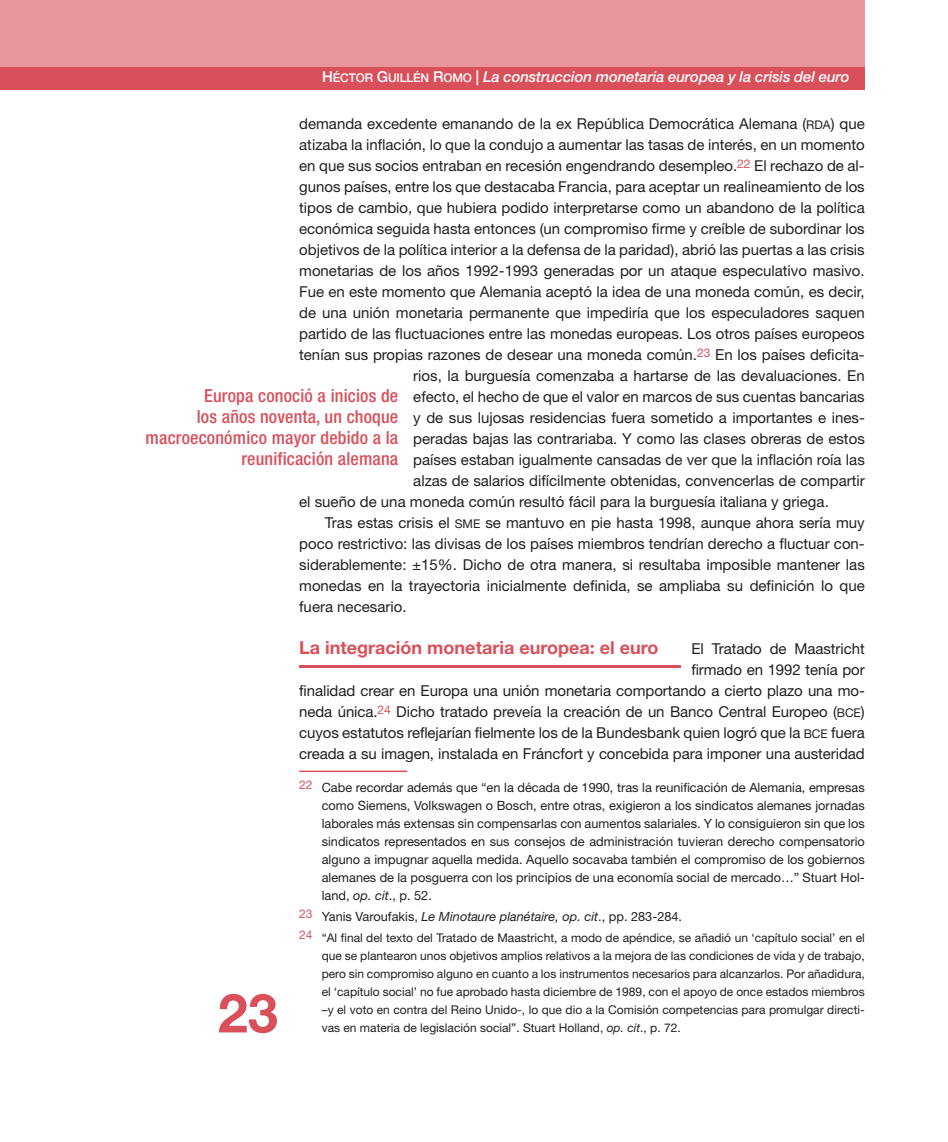
<style>
.page{position:relative;width:948px;height:1142px;background:#fff}
.page>*{position:absolute;margin:0;border:0;box-sizing:border-box;transform-origin:0 0}
.t1{font:700 54px "Helvetica Neue LT Std";color:#d9505b}
.t2{font:500 condensed 18px/21px "Helvetica Neue LT Std";letter-spacing:.01em;color:#d9505b;text-align:right}
.t3{font:700 18px "Helvetica Neue LT Std";color:#d9505b}
.t4{font:15px/21px "Helvetica Neue LT Std";color:#231f20;text-align:right}
.t5{font:italic 500 15px "Helvetica Neue LT Std";letter-spacing:-.01em;color:#fff}
.t6{font:12.75px/18px "Helvetica Neue LT Std";color:#231f20;text-align:justify}
.t7{font:12px/18px "Helvetica Neue LT Std";color:#231f20;text-align:justify}
.s1{font-family:"Helvetica Neue LT Std Md SC800";font-weight:400;font-style:normal}
.s2{font-family:"Helvetica Neue LT Std Md SC800";font-weight:400;font-style:normal;font-size:12px}
.s3{font-family:"Helvetica Neue LT Std Roman SC800";font-size:12px}
.s4{font-style:italic}
</style>
<div class="page">
<div style="left:0;top:0;width:864px;height:67px;background:#e8969c"></div>
<div style="left:0;top:67px;width:864px;height:22px;background:#d9505b"></div>
<hr style="left:299px;top:770px;width:108px;height:2px;background:#d9505b">
<hr style="left:299px;top:665px;width:381px;height:3px;background:#d9505b">
<p class="t5" style="left:322px;top:67px;width:529px"><span class="s1">H</span><span class="s2">ÉCTOR</span> <span class="s1">G</span><span class="s2">UILLÉN</span> <span class="s1">R</span><span class="s2">OMO</span> | La construccion monetaria europea y la crisis del euro</p>
<p class="t4" style="left:299px;top:113px;width:567px">demanda excedente emanando de la ex República Democrática Alemana (<span class="s3">RDA</span>) que</p>
<p class="t4" style="left:299px;top:134px;width:567px">atizaba la inflación, lo que la condujo a aumentar las tasas de interés, en un momento</p>
<p class="t4" style="left:299px;top:155px;width:567px">en que sus socios entraban en recesión engendrando desempleo.<sup>22</sup> El rechazo de al-</p>
<p class="t4" style="left:299px;top:176px;width:567px">gunos países, entre los que destacaba Francia, para aceptar un realineamiento de los</p>
<p class="t4" style="left:299px;top:197px;width:567px">tipos de cambio, que hubiera podido interpretarse como un abandono de la política</p>
<p class="t4" style="left:299px;top:218px;width:567px">económica seguida hasta entonces (un compromiso firme y creíble de subordinar los</p>
<p class="t4" style="left:299px;top:239px;width:567px">objetivos de la política interior a la defensa de la paridad), abrió las puertas a las crisis</p>
<p class="t4" style="left:299px;top:260px;width:567px">monetarias de los años 1992-1993 generadas por un ataque especulativo masivo.</p>
<p class="t4" style="left:299px;top:281px;width:567px">Fue en este momento que Alemania aceptó la idea de una moneda común, es decir,</p>
<p class="t4" style="left:299px;top:302px;width:567px">de una unión monetaria permanente que impediría que los especuladores saquen</p>
<p class="t4" style="left:299px;top:323px;width:567px">partido de las fluctuaciones entre las monedas europeas. Los otros países europeos</p>
<p class="t4" style="left:299px;top:344px;width:567px">tenían sus propias razones de desear una moneda común.<sup>23</sup> En los países deficita-</p>
<p class="t4" style="left:413px;top:365px;width:453px">rios, la burguesía comenzaba a hartarse de las devaluaciones. En</p>
<p class="t4" style="left:413px;top:386px;width:453px">efecto, el hecho de que el valor en marcos de sus cuentas bancarias</p>
<p class="t4" style="left:413px;top:407px;width:453px">y de sus lujosas residencias fuera sometido a importantes e ines-</p>
<p class="t4" style="left:413px;top:428px;width:453px">peradas bajas las contrariaba. Y como las clases obreras de estos</p>
<p class="t4" style="left:413px;top:449px;width:453px">países estaban igualmente cansadas de ver que la inflación roía las</p>
<p class="t4" style="left:413px;top:470px;width:453px">alzas de salarios difícilmente obtenidas, convencerlas de compartir</p>
<p class="t4" style="left:299px;top:491px;width:531px">el sueño de una moneda común resultó fácil para la burguesía italiana y griega.</p>
<p class="t4" style="left:324px;top:512px;width:541px">Tras estas crisis el <span class="s3">SME</span> se mantuvo en pie hasta 1998, aunque ahora sería muy</p>
<p class="t4" style="left:299px;top:533px;width:567px">poco restrictivo: las divisas de los países miembros tendrían derecho a fluctuar con-</p>
<p class="t4" style="left:299px;top:554px;width:567px">siderablemente: ±15%. Dicho de otra manera, si resultaba imposible mantener las</p>
<p class="t4" style="left:299px;top:575px;width:567px">monedas en la trayectoria inicialmente definida, se ampliaba su definición lo que</p>
<p class="t4" style="left:299px;top:596px;width:109px">fuera necesario.</p>
<p class="t4" style="left:299px;top:638px;width:567px">El Tratado de Maastricht<br>firmado en 1992 tenía por<br>finalidad crear en Europa una unión monetaria comportando a cierto plazo una mo&shy;neda única.<sup>24</sup> Dicho tratado preveía la creación de un Banco Central Europeo (<span class="s3">BCE</span>) cuyos estatutos reflejarían fielmente los de la Bundesbank quien logró que la <span class="s3">BCE</span> fuera creada a su imagen, instalada en Fráncfort y concebida para imponer una austeridad</p>
<p class="t6" style="left:321px;top:778px;width:544px;text-indent:-22px"><sup>22</sup> Cabe recordar además que “en la década de 1990, tras la reunificación de Alemania, empresas como Siemens, Volkswagen o Bosch, entre otras, exigieron a los sindicatos alemanes jornadas laborales más extensas sin compensarlas con aumentos salariales. Y lo consiguieron sin que los sindicatos representados en sus consejos de administración tuvieran derecho compensatorio alguno a impugnar aquella medida. Aquello socavaba también el compromiso de los gobiernos alemanes de la posguerra con los principios de una economía social de mercado…” Stuart Hol&shy;land, <span class="s4">op. cit</span>., p. 52.</p>
<p class="t6" style="left:299px;top:907px;width:384px"><sup>23</sup> Yanis Varoufakis, <span class="s4">Le Minotaure planétaire, op. cit</span>., pp. 283-284.</p>
<p class="t7" style="left:321px;top:929px;width:544px;text-indent:-22px"><sup>24</sup> “Al final del texto del Tratado de Maastricht, a modo de apéndice, se añadió un ‘capítulo social’ en el que se plantearon unos objetivos amplios relativos a la mejora de las condiciones de vida y de trabajo, pero sin compromiso alguno en cuanto a los instrumentos necesarios para alcanzarlos. Por añadidura, el ‘capítulo social’ no fue aprobado hasta diciembre de 1989, con el apoyo de once estados miembros –y el voto en contra del Reino Unido-, lo que dio a la Comisión competencias para promulgar directi&shy;vas en materia de legislación social”. Stuart Holland, <span class="s4">op. cit</span>., p. 72.</p>
<p class="t2" style="left:146px;top:385px;width:254px">Europa conoció a inicios de<br>los años noventa, un choque macroeconómico mayor debido a la reunificación alemana</p>
<p class="t3" style="left:299px;top:636px;width:360px">La integración monetaria europea: el euro</p>
<h1 class="t1" style="left:218px;top:979px;width:62px">23</h1>
</div>
